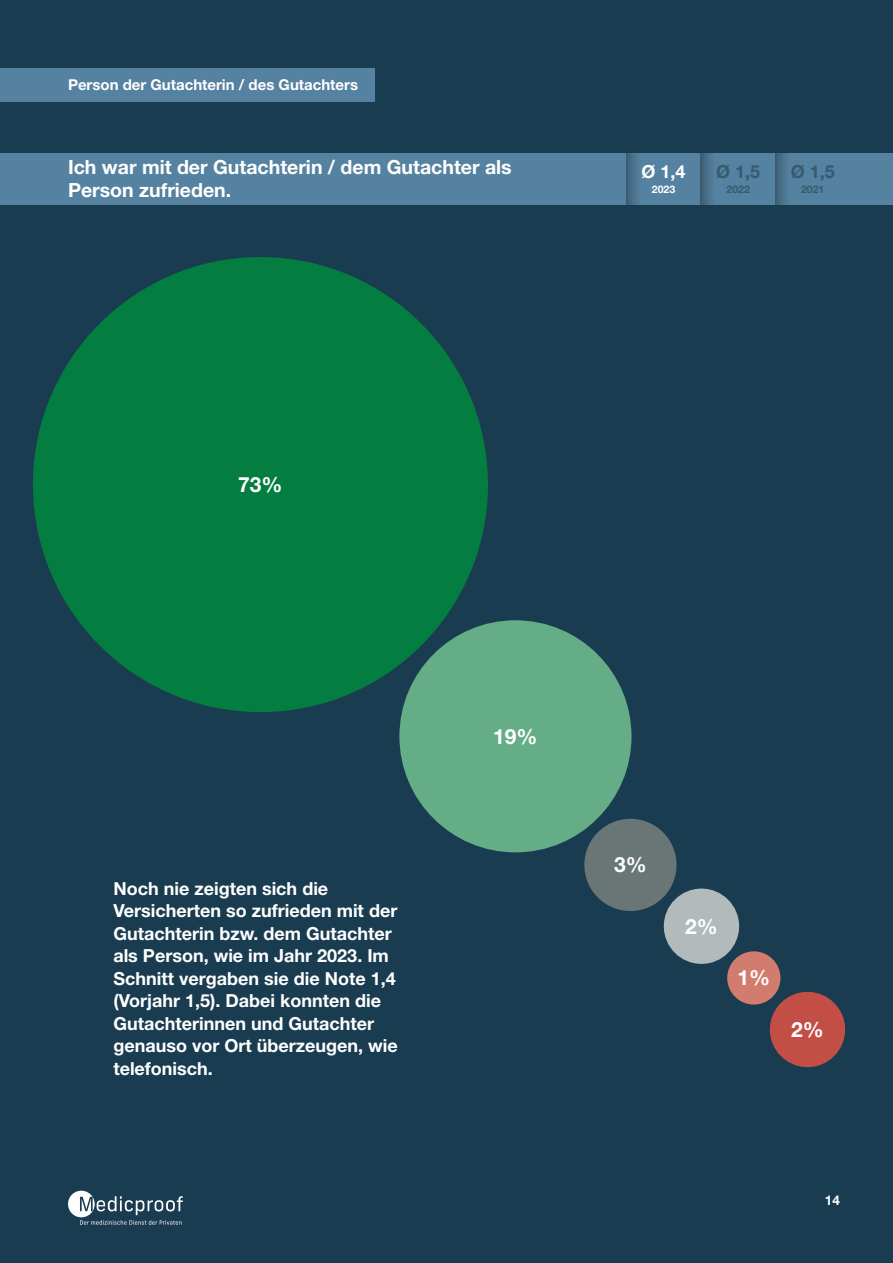
<style>
.page{position:relative;width:893px;height:1263px;background:#193c50}
.page>*{position:absolute;margin:0;border:0;box-sizing:border-box;transform-origin:0 0}
.t1{font:700 21px "Helvetica Neue LT Std";color:#fff}
.t2{font:700 19.5px/23.4px "Helvetica Neue LT Std";color:#fff}
.t3{font:700 18px/22.5px "Helvetica Neue LT Std";color:#fff}
.t4{font:700 18px "Helvetica Neue LT Std";color:#375a6e}
.t5{font:700 15px "Helvetica Neue LT Std";color:#fff}
.t6{font:700 13.5px "Helvetica Neue LT Std";color:#fff}
.t7{font:700 10.5px "Helvetica Neue LT Std";color:#375a6e}
.t8{font:700 10.5px "Helvetica Neue LT Std";color:#fff}
</style>
<div class="page">
<svg style="left:68px;top:1191px;width:115px;height:34px"></svg>
<div style="left:584px;top:819px;width:92px;height:92px;background:#6a7576;border-radius:50%"></div>
<div style="left:664px;top:888px;width:75px;height:76px;background:#b2babc;border-radius:50%"></div>
<div style="left:727px;top:951px;width:53px;height:53px;background:#d27c6d;border-radius:50%"></div>
<div style="left:770px;top:992px;width:75px;height:75px;background:#c34e45;border-radius:50%"></div>
<div style="left:33px;top:257px;width:455px;height:455px;background:#047e40;border-radius:50%"></div>
<div style="left:399px;top:620px;width:232px;height:232px;background:#64ad86;border-radius:50%"></div>
<div style="left:0;top:68px;width:374px;height:33px;background:#5582a0"></div>
<div style="left:0;top:153px;width:893px;height:51px;background:#5582a0"></div>
<svg style="left:626px;top:153px;width:11px;height:51px"></svg>
<svg style="left:701px;top:153px;width:10px;height:51px"></svg>
<svg style="left:775px;top:153px;width:11px;height:51px"></svg>
<p class="t5" style="left:68px;top:75px;width:292px">Person der Gutachterin / des Gutachters</p>
<p class="t2" style="left:68px;top:155px;width:445px">Ich war mit der Gutachterin / dem Gutachter als<br>Person zufrieden.</p>
<p class="t3" style="left:642px;top:159px;width:46px">Ø 1,4</p>
<p class="t8" style="left:652px;top:182px;width:25px">2023</p>
<p class="t4" style="left:716px;top:160px;width:46px">Ø 1,5</p>
<p class="t7" style="left:726px;top:182px;width:25px">2022</p>
<p class="t4" style="left:791px;top:160px;width:46px">Ø 1,5</p>
<p class="t7" style="left:801px;top:182px;width:25px">2021</p>
<p class="t1" style="left:238px;top:472px;width:46px">73%</p>
<p class="t3" style="left:113px;top:876px;width:286px">Noch nie zeigten sich die<br>Versicherten so zufrieden mit der<br>Gutachterin bzw. dem Gutachter als Person, wie im Jahr 2023. Im<br>Schnitt vergaben sie die Note 1,4 (Vorjahr 1,5). Dabei konnten die<br>Gutachterinnen und Gutachter genauso vor Ort überzeugen, wie telefonisch.</p>
<p class="t1" style="left:493px;top:723px;width:46px">19%</p>
<p class="t1" style="left:614px;top:852px;width:34px">3%</p>
<p class="t1" style="left:685px;top:913px;width:34px">2%</p>
<p class="t1" style="left:737px;top:965px;width:34px">1%</p>
<p class="t1" style="left:791px;top:1016px;width:34px">2%</p>
<p class="t6" style="left:825px;top:1191px;width:17px">14</p>
</div>
